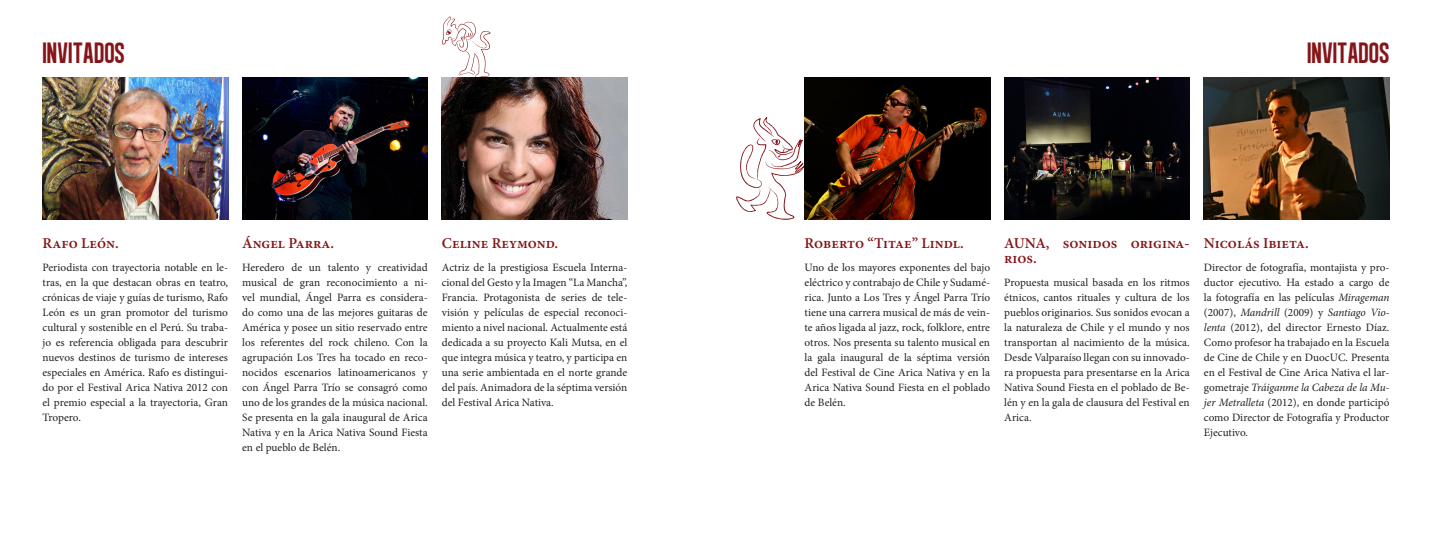
<style>
.page{position:relative;width:1432px;height:546px;background:#fff}
.page>*{position:absolute;margin:0;border:0;box-sizing:border-box;transform-origin:0 0}
.títulos{font:30px "Algre Sans NC";color:#851519}
.subtítulos{font:600 15px/15px "Minion Pro";color:#851519}
.TEXTO{font:11.25px/15px "Minion Pro";color:#231f20;text-align:justify}
.s1{font-style:italic}
</style>
<div class="page">
<img style="left:43px;top:78px;width:185px;height:142px">
<svg style="left:736px;top:117px;width:68px;height:103px"></svg>
<svg style="left:442px;top:17px;width:48px;height:61px"></svg>
<img style="left:242px;top:78px;width:186px;height:142px">
<img style="left:804px;top:78px;width:186px;height:142px">
<img style="left:1004px;top:78px;width:185px;height:142px">
<img style="left:1204px;top:78px;width:185px;height:142px">
<img style="left:442px;top:78px;width:185px;height:142px">
<p class="títulos" style="left:43px;top:37px;width:84px">INVITADOS</p>
<p class="subtítulos" style="left:43px;top:236px;width:78px">Rafo León.</p>
<p class="TEXTO" style="left:43px;top:259px;width:187px">Periodista con trayectoria notable en le&shy;tras, en la que destacan obras en teatro, crónicas de viaje y guías de turismo, Rafo León es un gran promotor del turismo cultural y sostenible en el Perú. Su traba&shy;jo es referencia obligada para descubrir nuevos destinos de turismo de intereses especiales en América. Rafo es distingui&shy;do por el Festival Arica Nativa 2012 con el premio especial a la trayectoria, Gran Tropero.</p>
<p class="subtítulos" style="left:242px;top:236px;width:93px">Ángel Parra.</p>
<p class="TEXTO" style="left:242px;top:259px;width:187px">Heredero de un talento y creatividad musical de gran reconocimiento a ni&shy;vel mundial, Ángel Parra es considera&shy;do como una de las mejores guitaras de América y posee un sitio reservado entre los referentes del rock chileno. Con la agrupación Los Tres ha tocado en reco&shy;nocidos escenarios latinoamericanos y con Ángel Parra Trío se consagró como uno de los grandes de la música nacional.<br>Se presenta en la gala inaugural de Arica Nativa y en la Arica Nativa Sound Fiesta en el pueblo de Belén.</p>
<p class="subtítulos" style="left:442px;top:236px;width:118px">Celine Reymond.</p>
<p class="TEXTO" style="left:442px;top:259px;width:187px">Actriz de la prestigiosa Escuela Interna&shy;cional del Gesto y la Imagen “La Mancha”, Francia. Protagonista de series de tele&shy;visión y películas de especial reconoci&shy;miento a nivel nacional. Actualmente está dedicada a su proyecto Kali Mutsa, en el que integra música y teatro, y participa en una serie ambientada en el norte grande del país. Animadora de la séptima versión del Festival Arica Nativa.</p>
<p class="títulos" style="left:1307px;top:37px;width:84px">INVITADOS</p>
<p class="subtítulos" style="left:804px;top:236px;width:161px">Roberto “Titae” Lindl.</p>
<p class="TEXTO" style="left:804px;top:259px;width:187px">Uno de los mayores exponentes del bajo eléctrico y contrabajo de Chile y Sudamé&shy;rica. Junto a Los Tres y Ángel Parra Trío tiene una carrera musical de más de vein&shy;te años ligada al jazz, rock, folklore, entre otros. Nos presenta su talento musical en la gala inaugural de la séptima versión del Festival de Cine Arica Nativa y en la Arica Nativa Sound Fiesta en el poblado de Belén.</p>
<p class="subtítulos" style="left:1004px;top:236px;width:187px">AUNA, sonidos origina&shy;rios.</p>
<p class="TEXTO" style="left:1004px;top:274px;width:187px">Propuesta musical basada en los ritmos étnicos, cantos rituales y cultura de los pueblos originarios. Sus sonidos evocan a la naturaleza de Chile y el mundo y nos transportan al nacimiento de la música.<br>Desde Valparaíso llegan con su innovado&shy;ra propuesta para presentarse en la Arica Nativa Sound Fiesta en el poblado de Be&shy;lén y en la gala de clausura del Festival en Arica.</p>
<p class="subtítulos" style="left:1204px;top:236px;width:106px">Nicolás Ibieta.</p>
<p class="TEXTO" style="left:1204px;top:259px;width:187px">Director de fotografía, montajista y pro&shy;ductor ejecutivo. Ha estado a cargo de la fotografía en las películas <span class="s1">Mirageman </span>(2007), <span class="s1">Mandrill</span> (2009) y <span class="s1">Santiago Vio&shy;lenta</span> (2012), del director Ernesto Díaz.<br>Como profesor ha trabajado en la Escuela de Cine de Chile y en DuocUC. Presenta en el Festival de Cine Arica Nativa el lar&shy;gometraje <span class="s1">Tráiganme la Cabeza de la Mu&shy;jer Metralleta</span> (2012), en donde participó como Director de Fotografía y Productor Ejecutivo.</p>
</div>
